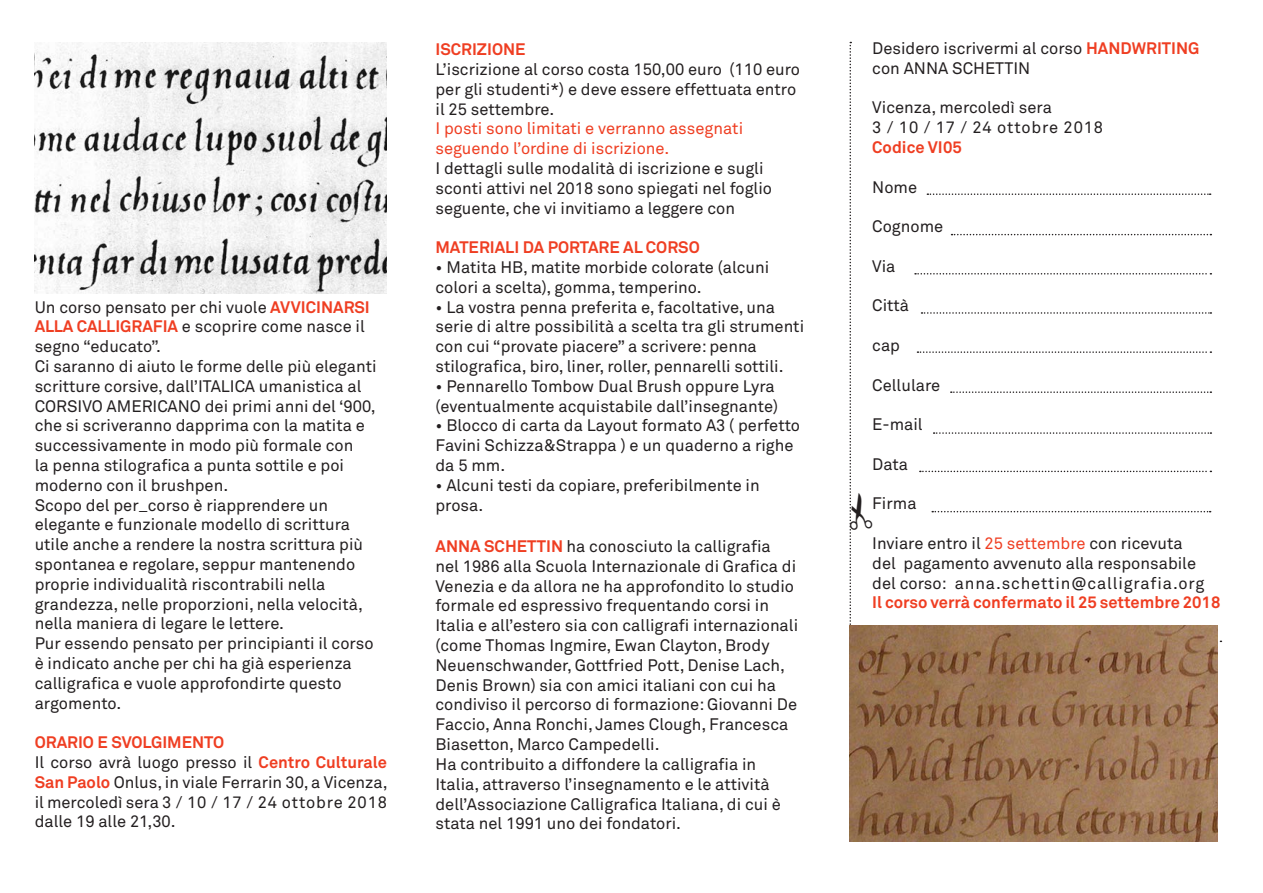
<style>
.page{position:relative;width:1263px;height:893px;background:#fff}
.page>*{position:absolute;margin:0;border:0;box-sizing:border-box;transform-origin:0 0}
.Pa2{font:16.5px/19.8px "Akkurat";color:#231f20}
.t1{font:700 16.5px "Akkurat";color:#ef3e22}
.t2{font:16.5px/19.8px "Akkurat";color:#ef3e22}
.Pa2-2{font:16.5px/19.8px "Akkurat";letter-spacing:.05em;color:#231f20}
.s1{font-weight:700;color:#ef3e22}
.s2{color:#ef3e22}
</style>
<div class="page">
<img style="left:849px;top:642px;width:368px;height:200px">
<img style="left:34px;top:43px;width:353px;height:250px">
<svg style="left:849px;top:42px;width:372px;height:600px"></svg>
<p class="Pa2" style="left:35px;top:297px;width:337px">Un corso pensato per chi vuole <span class="s1">AVVICINARSI<br>ALLA CALLIGRAFIA</span> e scoprire come nasce il segno “educato”.</p>
<p class="Pa2" style="left:35px;top:357px;width:343px">Ci saranno di aiuto le forme delle più eleganti scritture corsive, dall’ITALICA umanistica al CORSIVO AMERICANO dei primi anni del ‘900, che si scriveranno dapprima con la matita e successivamente in modo più formale con<br>la penna stilografica a punta sottile e poi moderno con il brushpen.</p>
<p class="Pa2" style="left:35px;top:495px;width:330px">Scopo del per_corso è riapprendere un elegante e funzionale modello di scrittura utile anche a rendere la nostra scrittura più spontanea e regolare, seppur mantenendo proprie individualità riscontrabili nella grandezza, nelle proporzioni, nella velocità, nella maniera di legare le lettere.</p>
<p class="Pa2" style="left:35px;top:634px;width:340px">Pur essendo pensato per principianti il corso è indicato anche per chi ha già esperienza calligrafica e vuole approfondirte questo argomento.</p>
<p class="t1" style="left:35px;top:732px;width:191px">ORARIO E SVOLGIMENTO</p>
<p class="Pa2" style="left:35px;top:753px;width:355px;text-align:justify">Il corso avrà luogo presso il <span class="s1">Centro Culturale San Paolo</span> Onlus, in viale Ferrarin 30, a Vicenza, il mercoledì sera 3 / 10 / 17 / 24 ottobre 2018 dalle 19 alle 21,30.</p>
<p class="t1" style="left:435px;top:39px;width:92px">ISCRIZIONE</p>
<p class="Pa2" style="left:435px;top:60px;width:366px">L’iscrizione al corso costa 150,00 euro (110 euro per gli studenti*) e deve essere effettuata entro il 25 settembre.</p>
<p class="t2" style="left:435px;top:119px;width:309px">I posti sono limitati e verranno assegnati seguendo l’ordine di iscrizione.</p>
<p class="Pa2" style="left:435px;top:159px;width:338px">I dettagli sulle modalità di iscrizione e sugli sconti attivi nel 2018 sono spiegati nel foglio seguente, che vi invitiamo a leggere con</p>
<p class="t1" style="left:435px;top:237px;width:266px">MATERIALI DA PORTARE AL CORSO</p>
<p class="Pa2" style="left:435px;top:258px;width:335px">• Matita HB, matite morbide colorate (alcuni colori a scelta), gomma, temperino.</p>
<p class="Pa2" style="left:435px;top:297px;width:370px">• La vostra penna preferita e, facoltative, una serie di altre possibilità a scelta tra gli strumenti con cui “provate piacere” a scrivere: penna stilografica, biro, liner, roller, pennarelli sottili.</p>
<p class="Pa2" style="left:435px;top:377px;width:344px">• Pennarello Tombow Dual Brush oppure Lyra (eventualmente acquistabile dall’insegnante)</p>
<p class="Pa2" style="left:435px;top:416px;width:366px">• Blocco di carta da Layout formato A3 ( perfetto<br>Favini Schizza&amp;Strappa ) e un quaderno a righe da 5 mm.</p>
<p class="Pa2" style="left:435px;top:476px;width:326px">• Alcuni testi da copiare, preferibilmente in prosa.</p>
<p class="Pa2" style="left:435px;top:537px;width:364px"><span class="s1">ANNA SCHETTIN</span> ha conosciuto la calligrafia nel 1986 alla Scuola Internazionale di Grafica di Venezia e da allora ne ha approfondito lo studio formale ed espressivo frequentando corsi in Italia e all’estero sia con calligrafi internazionali (come Thomas Ingmire, Ewan Clayton, Brody Neuenschwander, Gottfried Pott, Denise Lach, Denis Brown) sia con amici italiani con cui ha condiviso il percorso di formazione: Giovanni De Faccio, Anna Ronchi, James Clough, Francesca Biasetton, Marco Campedelli.</p>
<p class="Pa2" style="left:435px;top:755px;width:347px">Ha contribuito a diffondere la calligrafia in Italia, attraverso l’insegnamento e le attività dell’Associazione Calligrafica Italiana, di cui è stata nel 1991 uno dei fondatori.</p>
<p class="Pa2" style="left:872px;top:39px;width:329px">Desidero iscrivermi al corso <span class="s1">HANDWRITING </span>con ANNA SCHETTIN</p>
<p class="Pa2" style="left:872px;top:98px;width:181px">Vicenza, mercoledì sera</p>
<p class="Pa2-2" style="left:872px;top:118px;width:232px">3 / 10 / 17 / 24 ottobre 2018<br><span class="s1">Codice VI05</span></p>
<p class="Pa2" style="left:872px;top:177px;width:46px">Nome</p>
<p class="Pa2" style="left:872px;top:217px;width:73px">Cognome</p>
<p class="Pa2" style="left:872px;top:257px;width:25px">Via</p>
<p class="Pa2" style="left:872px;top:296px;width:38px">Città</p>
<p class="Pa2" style="left:872px;top:336px;width:29px">cap</p>
<p class="Pa2" style="left:872px;top:375px;width:70px">Cellulare</p>
<p class="Pa2" style="left:872px;top:415px;width:52px">E-mail</p>
<p class="Pa2" style="left:872px;top:455px;width:37px">Data</p>
<p class="Pa2" style="left:872px;top:494px;width:46px">Firma</p>
<p class="Pa2" style="left:872px;top:534px;width:312px">Inviare entro il <span class="s2">25 settembre</span> con ricevuta</p>
<p class="Pa2" style="left:872px;top:554px;width:334px">del pagamento avvenuto alla responsabile del corso: anna.schettin@calligrafia.org</p>
<p class="t1" style="left:872px;top:592px;width:350px">Il corso verrà confermato il 25 settembre 2018</p>
</div>
